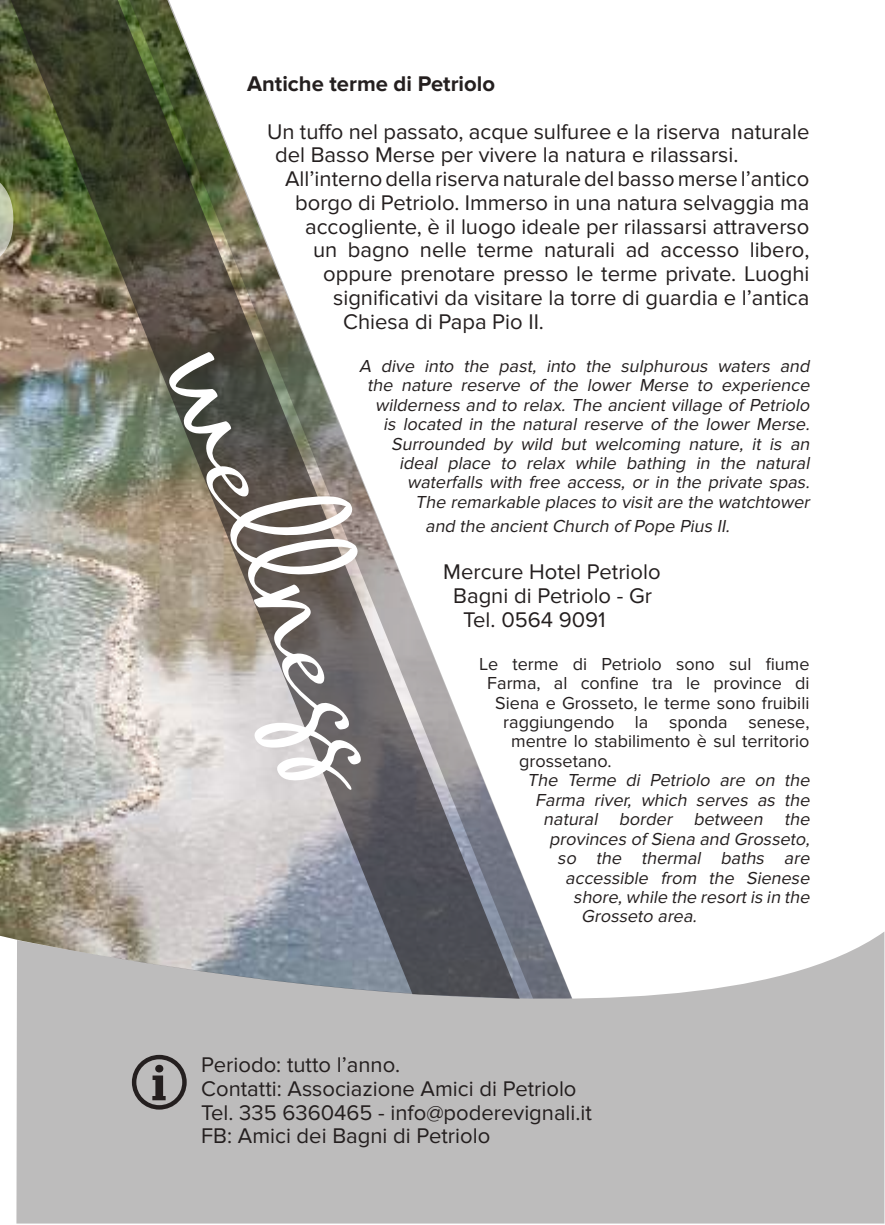
<style>
.page{position:relative;width:885px;height:1225px;background:#fff}
.page>*{position:absolute;margin:0;border:0;box-sizing:border-box;transform-origin:0 0}
.t1{font:140px "Ravenna";color:#fff}
.t2{font:22px/23.8px "Proxima Nova";color:#241f1f}
.t3{font:700 22px "Proxima Nova";color:#241f1f}
.t4{font:italic 18px/19.4px "Proxima Nova";color:#241f1f;text-align:right}
.t5{font:18px "Proxima Nova";color:#241f1f}
</style>
<div class="page">
<svg style="left:16px;top:867px;width:868px;height:357px"></svg>
<img style="left:0;top:0;width:519px;height:940px">
<svg style="left:16px;top:931px;width:868px;height:292px;background:#bdbdbd"></svg>
<svg style="left:132px;top:1054px;width:55px;height:55px;background:#8c8a8a"></svg>
<div style="left:155px;top:1064px;width:8px;height:8px;background:#241f1f;border-radius:50%"></div>
<p class="t3" style="left:247px;top:71px;width:249px">Antiche terme di Petriolo</p>
<p class="t2" style="left:267px;top:120px;width:544px">Un tuffo nel passato, acque sulfuree e la riserva naturale</p>
<p class="t2" style="left:275px;top:143px;width:465px">del Basso Merse per vivere la natura e rilassarsi.</p>
<p class="t2" style="left:285px;top:167px;width:526px">All’interno della riserva naturale del basso merse l’antico</p>
<p class="t2" style="left:295px;top:191px;width:515px">borgo di Petriolo. Immerso in una natura selvaggia ma</p>
<p class="t2" style="left:305px;top:215px;width:506px">accogliente, è il luogo ideale per rilassarsi attraverso</p>
<p class="t2" style="left:313px;top:238px;width:498px">un bagno nelle terme naturali ad accesso libero,</p>
<p class="t2" style="left:323px;top:262px;width:488px">oppure prenotare presso le terme private. Luoghi</p>
<p class="t2" style="left:333px;top:286px;width:478px">significativi da visitare la torre di guardia e l’antica</p>
<p class="t2" style="left:343px;top:310px;width:202px">Chiesa di Papa Pio II.</p>
<p class="t4" style="left:359px;top:356px;width:455px">A dive into the past, into the sulphurous waters and the nature reserve of the lower Merse to experience wilderness and to relax. The ancient village of Petriolo is located in the natural reserve of the lower Merse.<br>Surrounded by wild but welcoming nature, it is an ideal place to relax while bathing in the natural waterfalls with free access, or in the private spas.<br>The remarkable places to visit are the watchtower</p>
<p class="t4" style="left:425px;top:516px;width:309px">and the ancientChurch of Pope Pius II.</p>
<p class="t2" style="left:443px;top:560px;width:219px">Mercure Hotel Petriolo</p>
<p class="t2" style="left:453px;top:584px;width:200px">Bagni di Petriolo - Gr</p>
<p class="t2" style="left:463px;top:607px;width:144px">Tel. 0564 9091</p>
<p class="t5" style="left:479px;top:653px;width:332px">Le terme di Petriolo sono sul fiume</p>
<p class="t5" style="left:487px;top:673px;width:324px">Farma, al confine tra le province di</p>
<p class="t5" style="left:495px;top:692px;width:316px">Siena e Grosseto, le terme sono fruibili</p>
<p class="t5" style="left:503px;top:711px;width:307px">raggiungendo la sponda senese,</p>
<p class="t5" style="left:511px;top:731px;width:300px">mentre lo stabilimento è sul territorio</p>
<p class="t5" style="left:519px;top:750px;width:94px">grossetano.</p>
<p class="t4" style="left:527px;top:771px;width:287px">The Terme di Petriolo are on the</p>
<p class="t4" style="left:535px;top:790px;width:279px">Farma river, which serves as the</p>
<p class="t4" style="left:543px;top:809px;width:271px">natural border between the</p>
<p class="t4" style="left:549px;top:829px;width:265px">provinces of Siena and Grosseto,</p>
<p class="t4" style="left:557px;top:848px;width:257px">so the thermal baths are</p>
<p class="t4" style="left:565px;top:868px;width:249px">accessible from the Sienese</p>
<p class="t4" style="left:573px;top:887px;width:241px">shore,while the resortis in the</p>
<p class="t4" style="left:581px;top:907px;width:121px">Grosseto area.</p>
<h1 class="t1" style="left:269px;top:333px;width:505px;rotate:68deg">wellness</h1>
<p class="t2" style="left:201px;top:1053px;width:392px">Periodo: tutto l’anno.<br>Contatti: Associazione Amici di Petriolo Tel. 335 6360465 - info@poderevignali.it FB: Amici dei Bagni di Petriolo</p>
</div>
